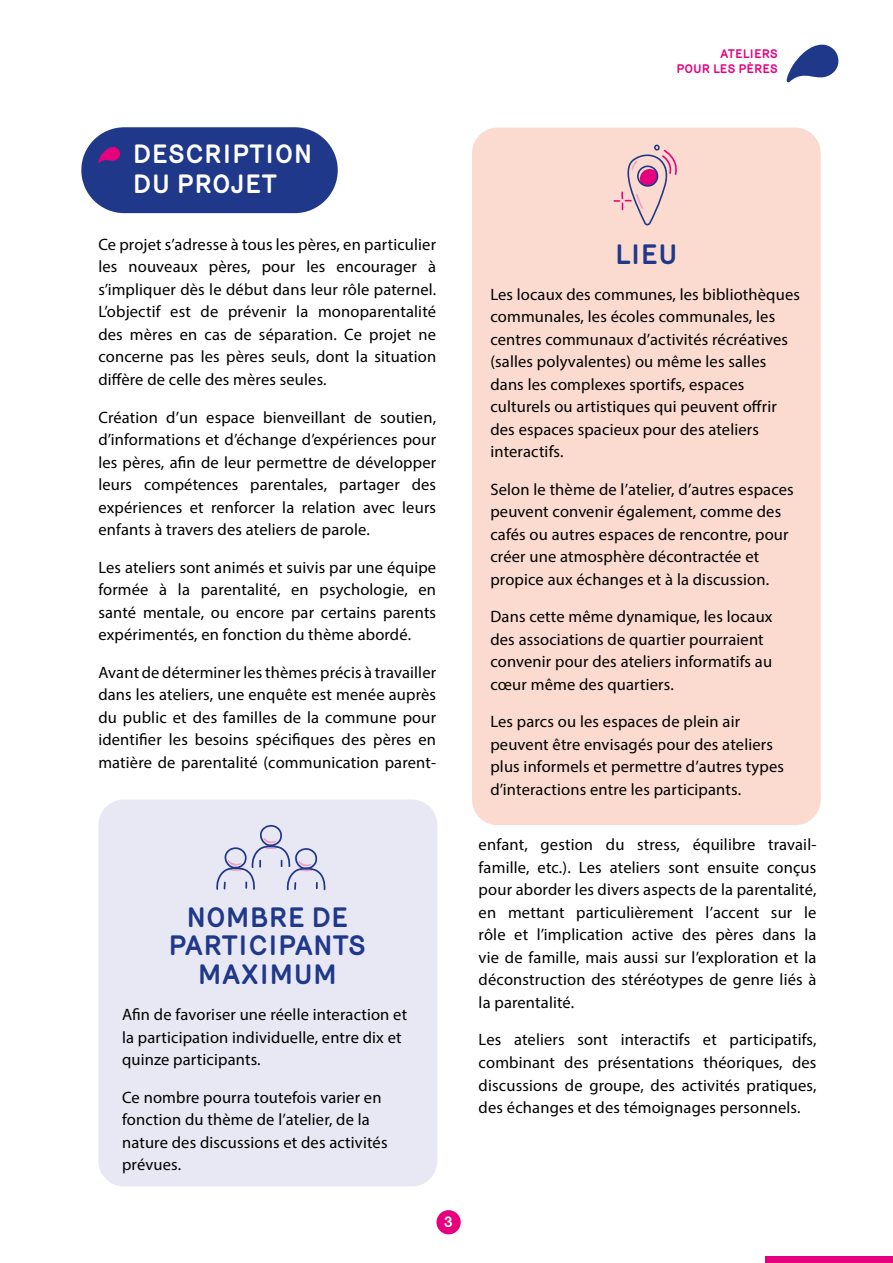
<style>
.page{position:relative;width:893px;height:1263px;background:#fff}
.page>*{position:absolute;margin:0;border:0;box-sizing:border-box;transform-origin:0 0}
.t1{font:700 27px/28.5px "Mercury";color:#20388a;text-align:center}
.t2{font:700 25.5px/30.6px "Mercury";letter-spacing:.01em;color:#fff}
.t3{font:16.5px/22.5px "Myriad Pro";letter-spacing:.01em;color:#000;text-align:justify}
.t4{font:700 15px "Mercury";color:#fff}
.t5{font:700 12px/14.4px "Mercury";color:#e6007d;text-align:right}
</style>
<div class="page">
<div style="left:765px;top:1256px;width:128px;height:7px;background:#e6007d"></div>
<div style="left:436px;top:1210px;width:25px;height:24px;background:#e6007d;border-radius:50%"></div>
<svg style="left:786px;top:45px;width:52px;height:37px"></svg>
<div style="left:81px;top:127px;width:257px;height:86px;background:#20388a;border-radius:43px"></div>
<svg style="left:98px;top:147px;width:22px;height:16px"></svg>
<div style="left:472px;top:128px;width:349px;height:697px;background:#fbdacf;border-radius:26px"></div>
<svg style="left:613px;top:144px;width:64px;height:81px"></svg>
<div style="left:98px;top:799px;width:339px;height:387px;background:#e8e8f5;border-radius:26px"></div>
<svg style="left:216px;top:824px;width:110px;height:66px"></svg>
<p class="t5" style="left:676px;top:47px;width:103px">ATELIERS<br>POUR LES PÈRES</p>
<h2 class="t2" style="left:133px;top:138px;width:181px">DESCRIPTION<br>DU PROJET</h2>
<p class="t3" style="left:98px;top:233px;width:339px">Ce projet s’adresse à tous les pères, en particulier les nouveaux pères, pour les encourager à s’impliquer dès le début dans leur rôle paternel.<br>L’objectif est de prévenir la monoparentalité des mères en cas de séparation. Ce projet ne concerne pas les pères seuls, dont la situation diffère de celle des mères seules.</p>
<p class="t3" style="left:98px;top:405px;width:339px">Création d’un espace bienveillant de soutien, d’informations et d’échange d’expériences pour les pères, afin de leur permettre de développer leurs compétences parentales, partager des expériences et renforcer la relation avec leurs enfants à travers des ateliers de parole.</p>
<p class="t3" style="left:98px;top:555px;width:339px">Les ateliers sont animés et suivis par une équipe formée à la parentalité, en psychologie, en santé mentale, ou encore par certains parents expérimentés, en fonction du thème abordé.</p>
<p class="t3" style="left:98px;top:660px;width:339px">Avant de déterminer les thèmes précis à travailler dans les ateliers, une enquête est menée auprès du public et des familles de la commune pour identifier les besoins spécifiques des pères en matière de parentalité (communication parent-</p>
<h1 class="t1" style="left:169px;top:903px;width:199px">NOMBRE DE<br>PARTICIPANTS<br>MAXIMUM</h1>
<p class="t3" style="left:122px;top:1003px;width:287px;text-align:left">Afin de favoriser une réelle interaction et la participation individuelle, entre dix et quinze participants.</p>
<p class="t3" style="left:122px;top:1086px;width:267px;text-align:left">Ce nombre pourra toutefois varier en fonction du thème de l’atelier, de la nature des discussions et des activités prévues.</p>
<p class="t4" style="left:444px;top:1213px;width:10px">3</p>
<h1 class="t1" style="left:615px;top:240px;width:64px">LIEU</h1>
<p class="t3" style="left:490px;top:283px;width:311px;text-align:left">Les locaux des communes, les bibliothèques communales, les écoles communales, les centres communaux d’activités récréatives (salles polyvalentes) ou même les salles dans les complexes sportifs, espaces culturels ou artistiques qui peuvent offrir des espaces spacieux pour des ateliers interactifs.</p>
<p class="t3" style="left:490px;top:478px;width:305px;text-align:left">Selon le thème de l’atelier, d’autres espaces peuvent convenir également, comme des cafés ou autres espaces de rencontre, pour créer une atmosphère décontractée et propice aux échanges et à la discussion.</p>
<p class="t3" style="left:490px;top:605px;width:284px;text-align:left">Dans cette même dynamique, les locaux des associations de quartier pourraient convenir pour des ateliers informatifs au cœur même des quartiers.</p>
<p class="t3" style="left:490px;top:710px;width:295px;text-align:left">Les parcs ou les espaces de plein air peuvent être envisagés pour des ateliers plus informels et permettre d’autres types d’interactions entre les participants.</p>
<p class="t3" style="left:479px;top:833px;width:339px">enfant, gestion du stress, équilibre travail&shy;famille, etc.). Les ateliers sont ensuite conçus pour aborder les divers aspects de la parentalité, en mettant particulièrement l’accent sur le rôle et l’implication active des pères dans la vie de famille, mais aussi sur l’exploration et la déconstruction des stéréotypes de genre liés à la parentalité.</p>
<p class="t3" style="left:479px;top:1028px;width:339px">Les ateliers sont interactifs et participatifs, combinant des présentations théoriques, des discussions de groupe, des activités pratiques, des échanges et des témoignages personnels.</p>
</div>
